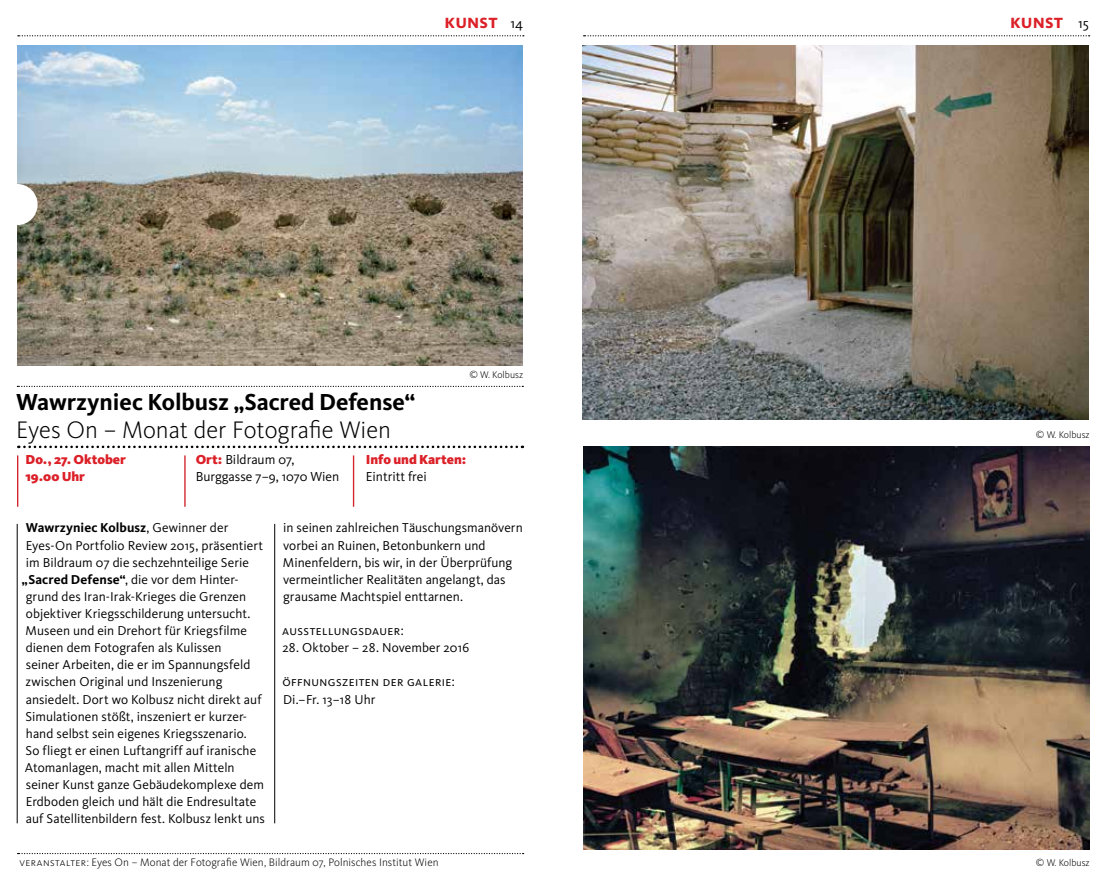
<style>
.page{position:relative;width:1106px;height:885px;background:#fff}
.page>*{position:absolute;margin:0;border:0;box-sizing:border-box;transform-origin:0 0}
.t1{font:300 24.75px "Kievit Pro";color:#000}
.t2{font:700 24px "Kievit Pro";color:#000}
.t3{font:700 19.5px "Kievit Pro";letter-spacing:.01em;color:#dc2028}
.t4{font:14.25px "Kievit Pro";color:#000}
.t5{font:13.5px/17.1px "Kievit Pro";color:#000}
.t6{font:900 13.5px/17.1px "Kievit Pro";color:#dc2028}
.t7{font:13.35px/17.1px "Kievit Pro";color:#000}
.t8{font:13.35px/17.1px "Kievit Pro";letter-spacing:.03em;color:#000}
.t9{font:700 13.35px "Kievit Pro";color:#000}
.t10{font:300 11.25px "Kievit Pro";letter-spacing:.01em;color:#000}
.t11{font:300 10.05px "Kievit Pro";color:#000}
.s1{font-weight:400;font-size:14.25px;color:#000}
.s2{font-weight:900;color:#dc2028}
.s3{font-weight:400}
.s4{font-weight:700}
</style>
<div class="page">
<svg style="left:18px;top:35px;width:506px;height:1px"></svg>
<hr style="left:184px;top:455px;width:2px;height:51px;background:#d2232a">
<hr style="left:353px;top:455px;width:1px;height:51px;background:#d2232a">
<hr style="left:274px;top:524px;width:1px;height:299px;background:#000">
<hr style="left:17px;top:524px;width:1px;height:299px;background:#000">
<hr style="left:17px;top:455px;width:1px;height:51px;background:#d2232a">
<img style="left:17px;top:45px;width:506px;height:320px">
<img style="left:583px;top:447px;width:506px;height:401px">
<img style="left:582px;top:45px;width:507px;height:374px">
<svg style="left:17px;top:386px;width:506px;height:1px"></svg>
<svg style="left:18px;top:445px;width:505px;height:3px"></svg>
<svg style="left:17px;top:184px;width:21px;height:41px"></svg>
<svg style="left:583px;top:35px;width:506px;height:1px"></svg>
<svg style="left:18px;top:853px;width:505px;height:1px"></svg>
<h3 class="t3" style="left:444px;top:9px;width:55px">kunst</h3>
<h3 class="t3" style="left:1010px;top:9px;width:80px">kunst <span class="s1">15</span></h3>
<p class="t4" style="left:510px;top:14px;width:14px">14</p>
<h2 class="t2" style="left:16px;top:387px;width:400px">Wawrzyniec Kolbusz „Sacred Defense“</h2>
<h1 class="t1" style="left:16px;top:414px;width:376px">Eyes On – Monat der Fotografie Wien</h1>
<p class="t11" style="left:469px;top:369px;width:55px">© W. Kolbusz</p>
<p class="t6" style="left:26px;top:450px;width:102px">Do., 27. Oktober<br>19.00 Uhr</p>
<p class="t5" style="left:196px;top:450px;width:145px"><span class="s2">Ort:</span> Bildraum 07,<br>Burggasse 7–9, 1070 Wien</p>
<p class="t6" style="left:366px;top:450px;width:102px">Info und Karten:</p>
<p class="t5" style="left:366px;top:468px;width:63px">Eintritt frei</p>
<p class="t9" style="left:26px;top:520px;width:204px">Wawrzyniec Kolbusz<span class="s3">, Gewinner der</span></p>
<p class="t7" style="left:26px;top:536px;width:239px">Eyes-On Portfolio Review 2015, präsentiert</p>
<p class="t7" style="left:26px;top:553px;width:224px">im Bildraum 07 die sechzehnteilige Serie</p>
<p class="t7" style="left:22px;top:570px;width:218px"><span class="s4">„Sacred Defense“</span>, die vor dem Hinter-</p>
<p class="t7" style="left:26px;top:587px;width:222px">grund des Iran-Irak-Krieges die Grenzen</p>
<p class="t7" style="left:26px;top:604px;width:226px">objektiver Kriegsschilderung untersucht.</p>
<p class="t7" style="left:26px;top:622px;width:223px">Museen und ein Drehort für Kriegsfilme</p>
<p class="t7" style="left:26px;top:639px;width:197px">dienen dem Fotografen als Kulissen</p>
<p class="t7" style="left:26px;top:656px;width:226px">seiner Arbeiten, die er im Spannungsfeld</p>
<p class="t7" style="left:26px;top:673px;width:198px">zwischen Original und Inszenierung</p>
<p class="t7" style="left:26px;top:690px;width:238px">ansiedelt. Dort wo Kolbusz nicht direkt auf</p>
<p class="t7" style="left:26px;top:707px;width:223px">Simulationen stößt, inszeniert er kurzer-</p>
<p class="t7" style="left:26px;top:724px;width:222px">hand selbst sein eigenes Kriegsszenario.</p>
<p class="t7" style="left:26px;top:741px;width:232px">So fliegt er einen Luftangriff auf iranische</p>
<p class="t7" style="left:25px;top:758px;width:211px">Atomanlagen, macht mit allen Mitteln</p>
<p class="t7" style="left:26px;top:775px;width:240px">seiner Kunst ganze Gebäudekomplexe dem</p>
<p class="t7" style="left:26px;top:793px;width:232px">Erdboden gleich und hält die Endresultate</p>
<p class="t7" style="left:26px;top:810px;width:240px">auf Satellitenbildern fest. Kolbusz lenkt uns</p>
<p class="t7" style="left:283px;top:519px;width:241px">in seinen zahlreichen Täuschungsmanövern vorbei an Ruinen, Betonbunkern und Minenfeldern, bis wir, in der Überprüfung vermeintlicher Realitäten angelangt, das grausame Machtspiel enttarnen.</p>
<p class="t8" style="left:282px;top:622px;width:123px">ausstellungsdauer:</p>
<p class="t7" style="left:282px;top:639px;width:188px">28. Oktober – 28. November 2016</p>
<p class="t8" style="left:282px;top:673px;width:174px">öffnungszeiten der galerie:<br>Di.–Fr. 13–18 Uhr</p>
<p class="t10" style="left:19px;top:855px;width:420px">veranstalter: Eyes On – Monat der Fotografie Wien, Bildraum 07, Polnisches Institut Wien</p>
<p class="t11" style="left:1035px;top:429px;width:55px">© W. Kolbusz</p>
<p class="t11" style="left:1035px;top:856px;width:55px">© W. Kolbusz</p>
</div>
